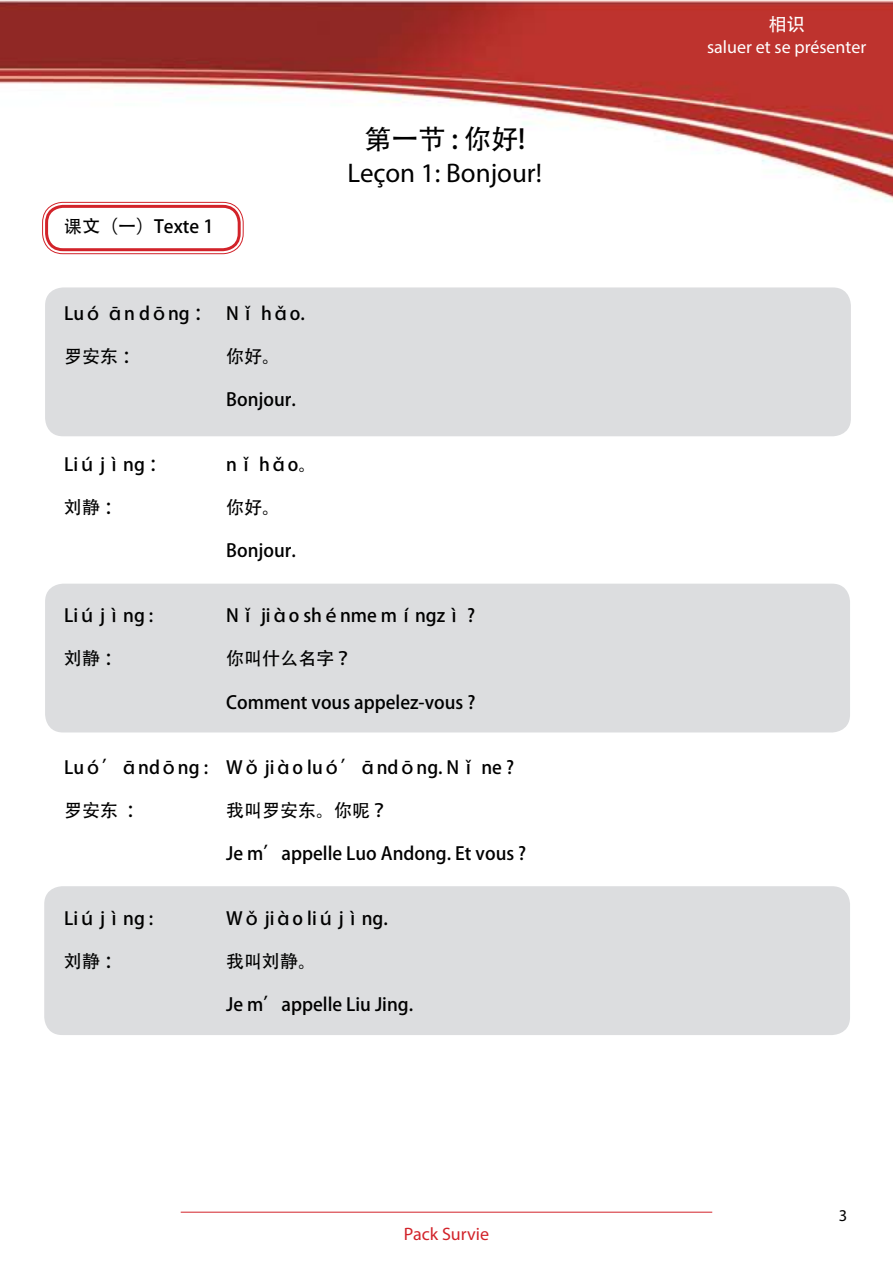
<style>
.page{position:relative;width:893px;height:1263px;background:#fff}
.page>*{position:absolute;margin:0;border:0;box-sizing:border-box;transform-origin:0 0}
.t1{font:27px "Myriad Pro";color:#000}
.t2{font:27px "Adobe Heiti Std";color:#000}
.t3{font:18px "Adobe Heiti Std";color:#000}
.t4{font:18px "Myriad Pro";color:#fff}
.t5{font:18px "Myriad Pro";color:#d2232a}
.t6{font:18px "Adobe Heiti Std";color:#fff}
.t7{font:16.5px "Myriad Pro";color:#000}
</style>
<div class="page">
<hr style="left:181px;top:1212px;width:531px;height:1px;background:#d2232a">
<img style="left:0;top:0;width:893px;height:240px">
<div style="left:42px;top:202px;width:202px;height:52px;border:1px solid #d2232a;border-radius:20px"></div>
<div style="left:45px;top:205px;width:196px;height:46px;border:3px solid #d2232a;border-radius:17px"></div>
<div style="left:45px;top:584px;width:805px;height:148px;background:#dcdddf;border-radius:18px"></div>
<div style="left:44px;top:886px;width:806px;height:149px;background:#dcdddf;border-radius:18px"></div>
<div style="left:45px;top:287px;width:806px;height:149px;background:#dcdddf;border-radius:18px"></div>
<p class="t3" style="left:64px;top:216px;width:151px">课文（一）Texte 1</p>
<p class="t3" style="left:64px;top:302px;width:242px">Luó ān dōng ： Nǐ hǎo.</p>
<p class="t3" style="left:64px;top:346px;width:78px">罗安东 ：</p>
<p class="t3" style="left:226px;top:346px;width:55px">你好。</p>
<p class="t3" style="left:226px;top:389px;width:71px">Bonjour.</p>
<p class="t3" style="left:64px;top:454px;width:104px">Liú jìng ：</p>
<p class="t3" style="left:226px;top:454px;width:92px">nǐ hǎo。</p>
<p class="t3" style="left:64px;top:497px;width:60px">刘静 ：</p>
<p class="t3" style="left:226px;top:497px;width:55px">你好。</p>
<p class="t3" style="left:226px;top:540px;width:71px">Bonjour.</p>
<h1 class="t2" style="left:364px;top:123px;width:162px">第一节 : 你好!</h1>
<h1 class="t1" style="left:348px;top:156px;width:196px">Leçon 1: Bonjour!</h1>
<p class="t3" style="left:64px;top:605px;width:91px">Liú jìng :</p>
<p class="t3" style="left:226px;top:605px;width:251px">Nǐ jiào shénme míngzì ?</p>
<p class="t3" style="left:64px;top:648px;width:60px">刘静 ：</p>
<p class="t3" style="left:226px;top:648px;width:132px">你叫什么名字 ？</p>
<p class="t3" style="left:226px;top:691px;width:251px">Comment vous appelez-vous ?</p>
<p class="t3" style="left:64px;top:756px;width:451px">Luó’āndōng : Wǒ jiào luó’āndōng. Nǐ ne ?</p>
<p class="t3" style="left:64px;top:799px;width:82px">罗安东 ：</p>
<p class="t3" style="left:226px;top:799px;width:168px">我叫罗安东。你呢 ？</p>
<p class="t3" style="left:226px;top:842px;width:302px">Je m’appelle Luo Andong. Et vous ?</p>
<p class="t3" style="left:64px;top:907px;width:91px">Liú jìng :</p>
<p class="t3" style="left:226px;top:907px;width:163px">Wǒ jiào liú jìng.</p>
<p class="t3" style="left:64px;top:950px;width:60px">刘静 ：</p>
<p class="t3" style="left:226px;top:950px;width:91px">我叫刘静。</p>
<p class="t3" style="left:226px;top:994px;width:188px">Je m’appelle Liu Jing.</p>
<p class="t5" style="left:404px;top:1223px;width:87px">Pack Survie</p>
<p class="t6" style="left:769px;top:14px;width:37px">相识</p>
<p class="t4" style="left:707px;top:36px;width:161px">saluer et se présenter</p>
<p class="t7" style="left:839px;top:1206px;width:10px">3</p>
</div>
